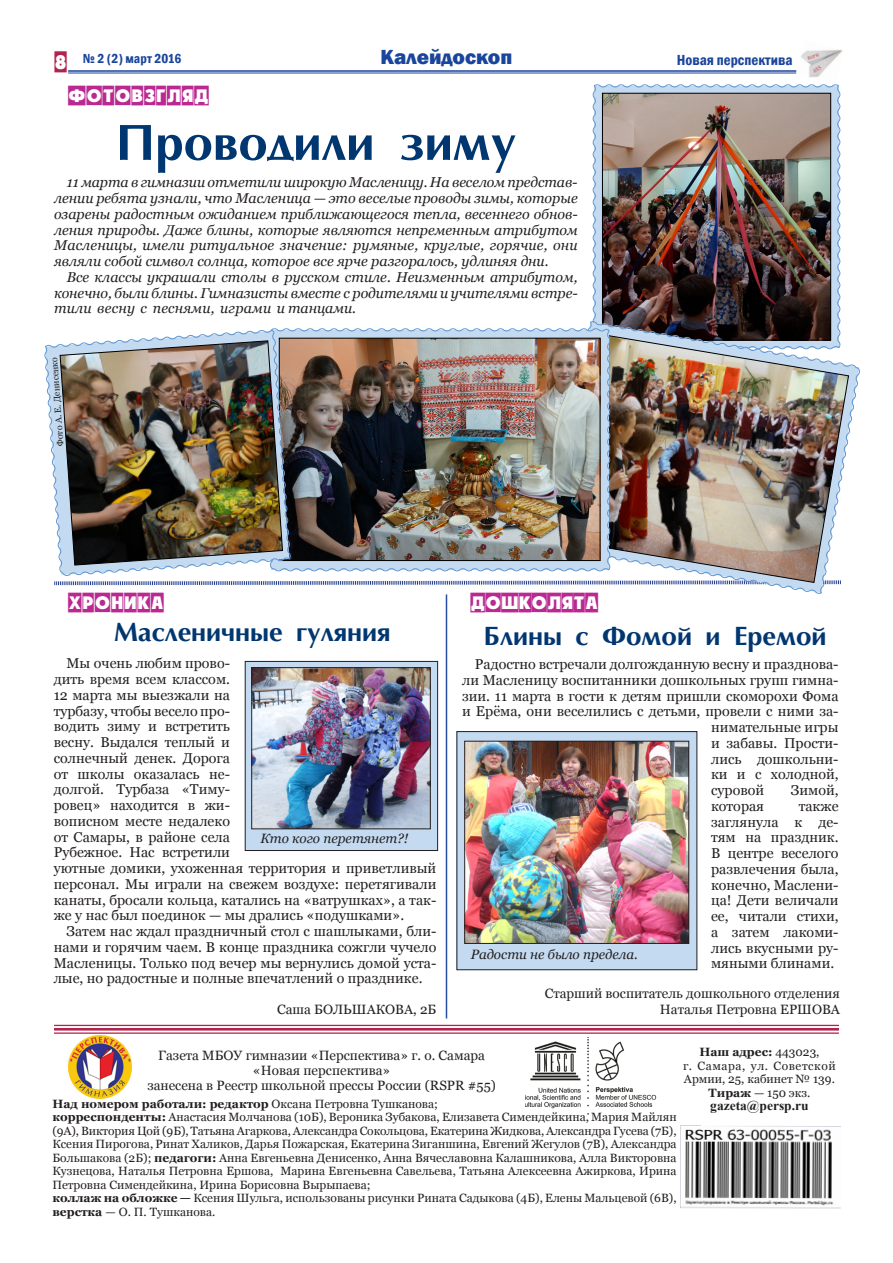
<style>
.page{position:relative;width:893px;height:1263px;background:#fff}
.page>*{position:absolute;margin:0;border:0;box-sizing:border-box;transform-origin:0 0}
.t1{font:700 51px "AG Opt Cyrillic";color:#013771}
.t2{font:700 27px "AG Opt Cyrillic";color:#013771}
.t3{font:800 21px "Franklin Gothic";color:#1a459c}
.t4{font:18px "a Plakat Titul Cm";color:#b92991}
.t5{font:18px "a Plakat Titul Cm";letter-spacing:-.035em;color:#b92991}
.t6{font:600 condensed 15px "Franklin Gothic";color:#1a459c}
.t7{font:14.25px/15.8px "Georgia";color:#231f20;text-align:justify}
.t8{font:italic 14.25px/15.8px "Georgia";color:#231f20;text-align:justify}
.t9{font:13.5px/15px "Georgia";color:#231f20;text-align:center}
.t10{font:italic 13.5px "Georgia";color:#231f20}
.t11{font:700 13.5px "Times New Roman";color:#231f20}
.t12{font:600 condensed 13.5px "Franklin Gothic";color:#1a459c}
.t13{font:12px/13.5px "Georgia";color:#231f20}
.t14{font:9px "Georgia";color:#231f20}
.s1{font-family:"a Plakat Titul Cm";font-weight:400;font-stretch:normal;font-size:19.5px;color:#b1244d}
.s2{font-weight:700}
</style>
<div class="page">
<hr style="left:54px;top:1025px;width:785px;height:1px;background:#b1244d">
<hr style="left:54px;top:1028px;width:785px;height:2px;background:#b1244d">
<hr style="left:54px;top:1032px;width:785px;height:2px;background:#b1244d">
<img style="left:680px;top:1125px;width:161px;height:84px">
<hr style="left:68px;top:70px;width:728px;height:2px;background:#1a459c">
<hr style="left:68px;top:73px;width:728px;height:1px;background:#1a459c">
<img style="left:796px;top:49px;width:47px;height:29px">
<img style="left:69px;top:1035px;width:62px;height:63px">
<img style="left:525px;top:1039px;width:132px;height:76px">
<svg style="left:54px;top:580px;width:497px;height:6px"></svg>
<div style="left:457px;top:732px;width:240px;height:238px;background:#c3daf1"></div>
<div style="left:457px;top:731px;width:240px;height:239px;border:1px solid #231f20"></div>
<div style="left:245px;top:661px;width:193px;height:189px;background:#c3daf1"></div>
<div style="left:245px;top:661px;width:193px;height:190px;border:1px solid #231f20"></div>
<svg style="left:592px;top:84px;width:249px;height:236px;background:#bdd4eb"></svg>
<img style="left:604px;top:95px;width:225px;height:225px">
<div style="left:602px;top:93px;width:229px;height:247px;border:1px solid #000"></div>
<svg style="left:551px;top:320px;width:309px;height:274px"></svg>
<img style="left:565px;top:334px;width:284px;height:249px">
<svg style="left:272px;top:327px;width:339px;height:245px;background:#b8cce1"></svg>
<img style="left:291px;top:340px;width:307px;height:219px">
<div style="left:279px;top:338px;width:321px;height:223px;border:1px solid #000"></div>
<img style="left:466px;top:743px;width:221px;height:199px">
<div style="left:464px;top:741px;width:225px;height:203px;border:1px solid #231f20"></div>
<img style="left:254px;top:669px;width:174px;height:158px">
<div style="left:252px;top:667px;width:178px;height:162px;border:1px solid #231f20"></div>
<svg style="left:44px;top:329px;width:247px;height:247px"></svg>
<img style="left:60px;top:340px;width:223px;height:225px">
<hr style="left:446px;top:594px;width:1px;height:424px;background:#1a459c">
<p class="t12" style="left:54px;top:50px;width:129px"><span class="s1">8</span> № 2 (2) март 2016</p>
<h3 class="t3" style="left:381px;top:44px;width:133px">Калейдоскоп</h3>
<p class="t6" style="left:677px;top:49px;width:117px">Новая перспектива</p>
<p class="t4" style="left:68px;top:85px;width:143px">фотовзгляд</p>
<h1 class="t1" style="left:116px;top:115px;width:402px">Проводили зиму</h1>
<p class="t8" style="left:54px;top:175px;width:525px;text-indent:13px">11 марта в гимназии отметили широкую Масленицу. На веселом представ&shy;лении ребята узнали, что Масленица — это веселые проводы зимы, которые озарены радостным ожиданием приближающегося тепла, весеннего обнов&shy;ления природы. Даже блины, которые являются непременным атрибутом Масленицы, имели ритуальное значение: румяные, круглые, горячие, они являли собой символ солнца, которое все ярче разгоралось, удлиняя дни.</p>
<p class="t8" style="left:54px;top:269px;width:525px;text-indent:13px">Все классы украшали столы в русском стиле. Неизменным атрибутом, конечно, были блины. Гимназисты вместе с родителями и учителями встре&shy;тили весну с песнями, играми и танцами.</p>
<p class="t14" style="left:55px;top:447px;width:91px;rotate:-94deg">Фото А. Е. Денисенко</p>
<p class="t4" style="left:68px;top:592px;width:98px">хроника</p>
<p class="t5" style="left:470px;top:592px;width:130px">Дошколята</p>
<h2 class="t2" style="left:114px;top:617px;width:278px">Масленичные гуляния</h2>
<h2 class="t2" style="left:484px;top:621px;width:345px">Блины с Фомой и Еремой</h2>
<p class="t7" style="left:54px;top:656px;width:384px;text-align:left;text-indent:13px">Мы очень любим прово-<br>дить время всем классом.<br>12 марта мы выезжали на<br>турбазу, чтобы весело про-<br>водить зиму и встретить<br>весну. Выдался теплый и<br>солнечный денек. Дорога<br>от школы оказалась не-<br>долгой. Турбаза «Тиму-<br>ровец» находится в жи-<br>вописном месте недалеко<br>от Самары, в районе села<br>Рубежное. Нас встретили<br>уютные домики, ухоженная территория и приветливый персонал. Мы играли на свежем воздухе: перетягивали канаты, бросали кольца, катались на «ватрушках», а так&shy;же у нас был поединок — мы дрались «подушками».</p>
<p class="t7" style="left:54px;top:923px;width:384px;text-indent:13px">Затем нас ждал праздничный стол с шашлыками, бли&shy;нами и горячим чаем. В конце праздника сожгли чучело Масленицы. Только под вечер мы вернулись домой уста&shy;лые, но радостные и полные впечатлений о празднике.</p>
<p class="t9" style="left:277px;top:1002px;width:161px">Саша БОЛЬШАКОВА, 2Б</p>
<p class="t10" style="left:260px;top:830px;width:149px">Кто кого перетянет?!</p>
<p class="t7" style="left:475px;top:657px;width:365px">Радостно встречали долгожданную весну и празднова-</p>
<p class="t7" style="left:462px;top:672px;width:378px">ли Масленицу воспитанники дошкольных групп гимна-</p>
<p class="t7" style="left:462px;top:688px;width:378px">зии. 11 марта в гости к детям пришли скоморохи Фома</p>
<p class="t7" style="left:462px;top:704px;width:378px">и Ерёма, они веселились с детьми, провели с ними за-</p>
<p class="t7" style="left:711px;top:720px;width:129px">нимательные игры</p>
<p class="t7" style="left:711px;top:735px;width:129px">и забавы. Прости-</p>
<p class="t7" style="left:711px;top:751px;width:129px">лись дошкольни-</p>
<p class="t7" style="left:711px;top:767px;width:129px">ки и с холодной,</p>
<p class="t7" style="left:711px;top:783px;width:55px">суровой</p>
<p class="t7" style="left:791px;top:783px;width:49px">Зимой,</p>
<p class="t7" style="left:711px;top:798px;width:55px">которая</p>
<p class="t7" style="left:711px;top:798px;width:129px;text-indent:88px">также заглянула к де&shy;тям на праздник.<br>В центре веселого развлечения была, конечно, Маслени&shy;ца! Дети величали ее, читали стихи, а затем лакоми&shy;лись вкусными ру&shy;мяными блинами.</p>
<p class="t10" style="left:471px;top:945px;width:169px">Радости не было предела.</p>
<p class="t9" style="left:545px;top:985px;width:297px;line-height:15.8px;text-align:right">Старший воспитатель дошкольного отделения<br>Наталья Петровна ЕРШОВА</p>
<p class="t13" style="left:683px;top:1045px;width:154px;text-align:center"><span class="s2">Наш адрес:</span> 443023,<br>г. Самара, ул. Советской<br>Армии, 25, кабинет № 139.<br><span class="s2">Тираж</span> — 150 экз.</p>
<p class="t11" style="left:710px;top:1096px;width:100px">gazeta@persp.ru</p>
<p class="t9" style="left:147px;top:1048px;width:350px">Газета МБОУ гимназии «Перспектива» г. о. Самара «Новая перспектива»<br>занесена в Реестр школьной прессы России (RSPR #55)</p>
<p class="t13" style="left:52px;top:1097px;width:626px"><span class="s2">Над номером работали: редактор</span> Оксана Петровна Тушканова;<br><span class="s2">корреспонденты:</span> Анастасия Молчанова (10Б), Вероника Зубакова, Елизавета Симендейкина, Мария Майлян (9А), Виктория Цой (9Б), Татьяна Агаркова, Александра Сокольцова, Екатерина Жидкова, Александра Гусева (7Б), Ксения Пирогова, Ринат Халиков, Дарья Пожарская, Екатерина Зиганшина, Евгений Жегулов (7В), Александра Большакова (2Б); <span class="s2">педагоги:</span> Анна Евгеньевна Денисенко, Анна Вячеславовна Калашникова, Алла Викторовна Кузнецова, Наталья Петровна Ершова, Марина Евгеньевна Савельева, Татьяна Алексеевна Ажиркова, Ирина Петровна Симендейкина, Ирина Борисовна Вырыпаева;<br><span class="s2">коллаж на обложке —</span> Ксения Шульга, использованы рисунки Рината Садыкова (4Б), Елены Мальцевой (6В), <span class="s2">верстка</span> — О. П. Тушканова.</p>
</div>
